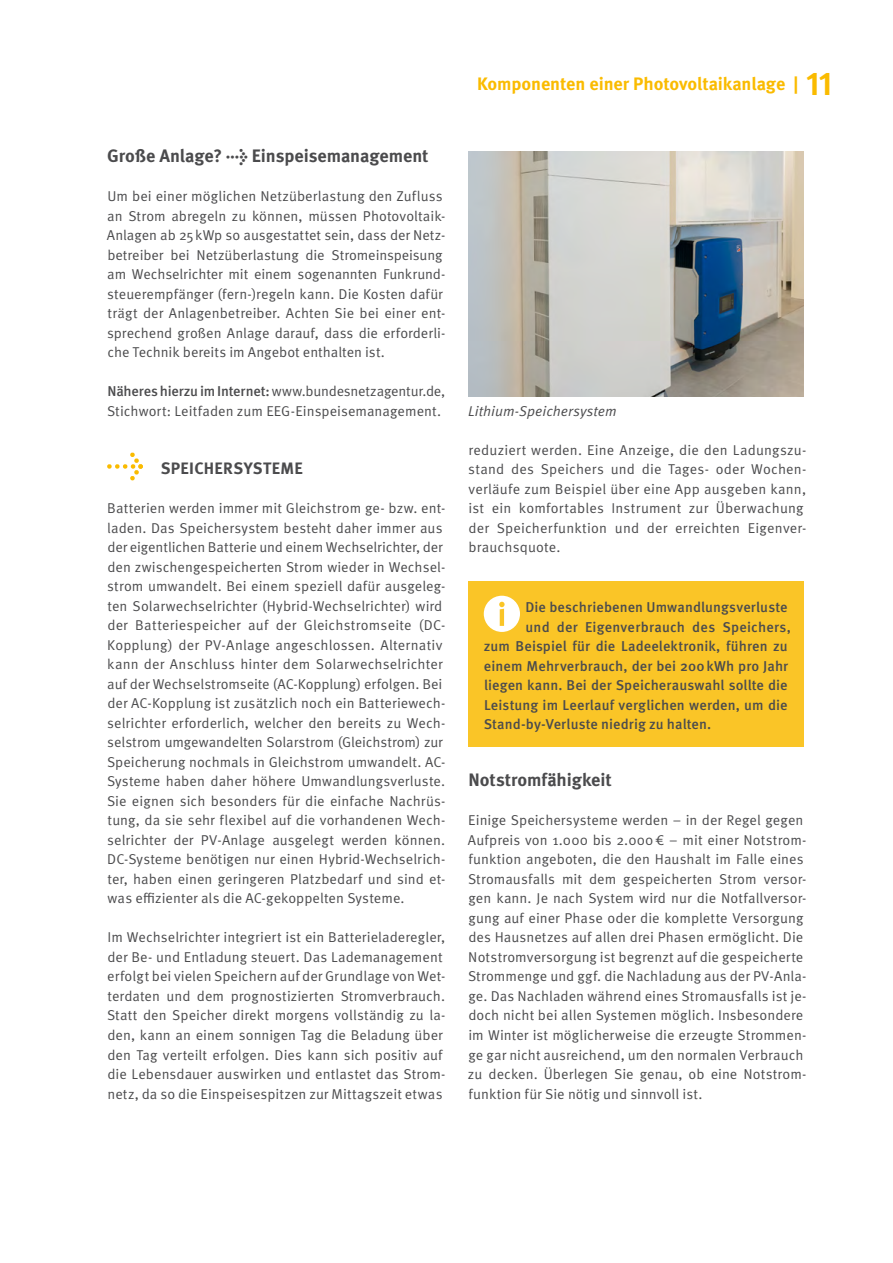
<style>
.page{position:relative;width:893px;height:1263px;background:#fff}
.page>*{position:absolute;margin:0;border:0;box-sizing:border-box;transform-origin:0 0}
.Ü3{font:700 18px "Meta OT";letter-spacing:-.005em;color:#4b4b4d}
.Ü3-2{font:700 18px "Meta OT";letter-spacing:-.01em;color:#fabb00}
.Ü2{font:700 16.5px "Meta OT";letter-spacing:.02em;color:#4b4b4d}
.Fließtext{font:14.25px/19.5px "Meta OT Norm";letter-spacing:.005em;color:#4b4b4d}
.Auflistung_Level2{font:500 14.25px "Meta OT";letter-spacing:.01em;color:#4b4b4d}
.BIldunterschrift{font:14.25px "Meta OT Norm Ita";color:#4b4b4d}
.s1{font-family:"Meta OT";font-weight:500}
.s2{font-size:33px}
</style>
<div class="page">
<svg style="left:107px;top:452px;width:36px;height:28px"></svg>
<div style="left:468px;top:581px;width:336px;height:166px;background:#fac527"></div>
<img style="left:468px;top:151px;width:336px;height:245px">
<p class="Ü3" style="left:107px;top:145px;width:323px">Große Anlage? → Einspeisemanagement</p>
<p class="Fließtext" style="left:107px;top:187px;width:340px">Um bei einer möglichen Netzüberlastung den Zufluss an Strom abregeln zu können, müssen Photovoltaik-Anlagen ab 25kWp so ausgestattet sein, dass der Netz&shy;betreiber bei Netzüberlastung die Stromeinspeisung am Wechselrichter mit einem sogenannten Funkrund&shy;steuerempfänger (fern-)regeln kann. Die Kosten dafür trägt der Anlagenbetreiber. Achten Sie bei einer ent&shy;sprechend großen Anlage darauf, dass die erforderli&shy;che Technik bereits im Angebot enthalten ist.</p>
<p class="Fließtext" style="left:107px;top:382px;width:340px"><span class="s1">Näheres hierzu im Internet:</span> www.bundesnetzagentur.de,<br>Stichwort: Leitfaden zum EEG-Einspeisemanagement.</p>
<p class="Ü2" style="left:161px;top:458px;width:143px">SPEICHERSYSTEME</p>
<p class="Fließtext" style="left:107px;top:499px;width:340px">Batterien werden immer mit Gleichstrom ge- bzw. ent&shy;laden. Das Speichersystem besteht daher immer aus der eigentlichen Batterie und einem Wechselrichter, der den zwischengespeicherten Strom wieder in Wechsel&shy;strom umwandelt. Bei einem speziell dafür ausgeleg&shy;ten Solarwechselrichter (Hybrid-Wechselrichter) wird der Batteriespeicher auf der Gleichstromseite (DC-Kopplung) der PV-Anlage angeschlossen. Alternativ kann der Anschluss hinter dem Solarwechselrichter auf der Wechselstromseite (AC-Kopplung) erfolgen. Bei der AC-Kopplung ist zusätzlich noch ein Batteriewech&shy;selrichter erforderlich, welcher den bereits zu Wech&shy;selstrom umgewandelten Solarstrom (Gleichstrom) zur Speicherung nochmals in Gleichstrom umwandelt. AC-Systeme haben daher höhere Umwandlungsverluste.<br>Sie eignen sich besonders für die einfache Nachrüs&shy;tung, da sie sehr flexibel auf die vorhandenen Wech&shy;selrichter der PV-Anlage ausgelegt werden können.<br>DC-Systeme benötigen nur einen Hybrid-Wechselrich&shy;ter, haben einen geringeren Platzbedarf und sind et&shy;was effizienter als die AC-gekoppelten Systeme.</p>
<p class="Fließtext" style="left:107px;top:928px;width:340px">Im Wechselrichter integriert ist ein Batterieladeregler, der Be- und Entladung steuert. Das Lademanagement erfolgt bei vielen Speichern auf der Grundlage von Wet&shy;terdaten und dem prognostizierten Stromverbrauch.<br>Statt den Speicher direkt morgens vollständig zu la&shy;den, kann an einem sonnigen Tag die Beladung über den Tag verteilt erfolgen. Dies kann sich positiv auf die Lebensdauer auswirken und entlastet das Strom&shy;netz, da so die Einspeisespitzen zur Mittagszeit etwas</p>
<p class="Ü3-2" style="left:477px;top:73px;width:357px">Komponenten einer Photovoltaikanlage | <span class="s2">11</span></p>
<p class="BIldunterschrift" style="left:468px;top:402px;width:150px">Lithium-Speichersystem</p>
<p class="Fließtext" style="left:468px;top:440px;width:340px">reduziert werden. Eine Anzeige, die den Ladungszu&shy;stand des Speichers und die Tages- oder Wochen&shy;verläufe zum Beispiel über eine App ausgeben kann, ist ein komfortables Instrument zur Überwachung der Speicherfunktion und der erreichten Eigenver&shy;brauchsquote.</p>
<p class="Auflistung_Level2" style="left:525px;top:599px;width:264px">Die beschriebenen Umwandlungsverluste</p>
<p class="Auflistung_Level2" style="left:525px;top:618px;width:267px">und der Eigenverbrauch des Speichers,</p>
<p class="Auflistung_Level2" style="left:484px;top:638px;width:305px">zum Beispiel für die Ladeelektronik, führen zu</p>
<p class="Auflistung_Level2" style="left:484px;top:657px;width:306px">einem Mehrverbrauch, der bei 200kWh pro Jahr</p>
<p class="Auflistung_Level2" style="left:484px;top:677px;width:305px">liegen kann. Bei der Speicherauswahl sollte die</p>
<p class="Auflistung_Level2" style="left:484px;top:696px;width:305px">Leistung im Leerlauf verglichen werden, um die</p>
<p class="Auflistung_Level2" style="left:484px;top:716px;width:229px">Stand-by-Verluste niedrig zu halten.</p>
<p class="Ü3" style="left:468px;top:769px;width:145px">Notstromfähigkeit</p>
<p class="Fließtext" style="left:468px;top:811px;width:340px">Einige Speichersysteme werden – in der Regel gegen Aufpreis von 1.000 bis 2.000€ – mit einer Notstrom&shy;funktion angeboten, die den Haushalt im Falle eines Stromausfalls mit dem gespeicherten Strom versor&shy;gen kann. Je nach System wird nur die Notfallversor&shy;gung auf einer Phase oder die komplette Versorgung des Hausnetzes auf allen drei Phasen ermöglicht. Die Notstromversorgung ist begrenzt auf die gespeicherte Strommenge und ggf. die Nachladung aus der PV-Anla&shy;ge. Das Nachladen während eines Stromausfalls ist je&shy;doch nicht bei allen Systemen möglich. Insbesondere im Winter ist möglicherweise die erzeugte Strommen&shy;ge gar nicht ausreichend, um den normalen Verbrauch zu decken. Überlegen Sie genau, ob eine Notstrom&shy;funktion für Sie nötig und sinnvoll ist.</p>
</div>
